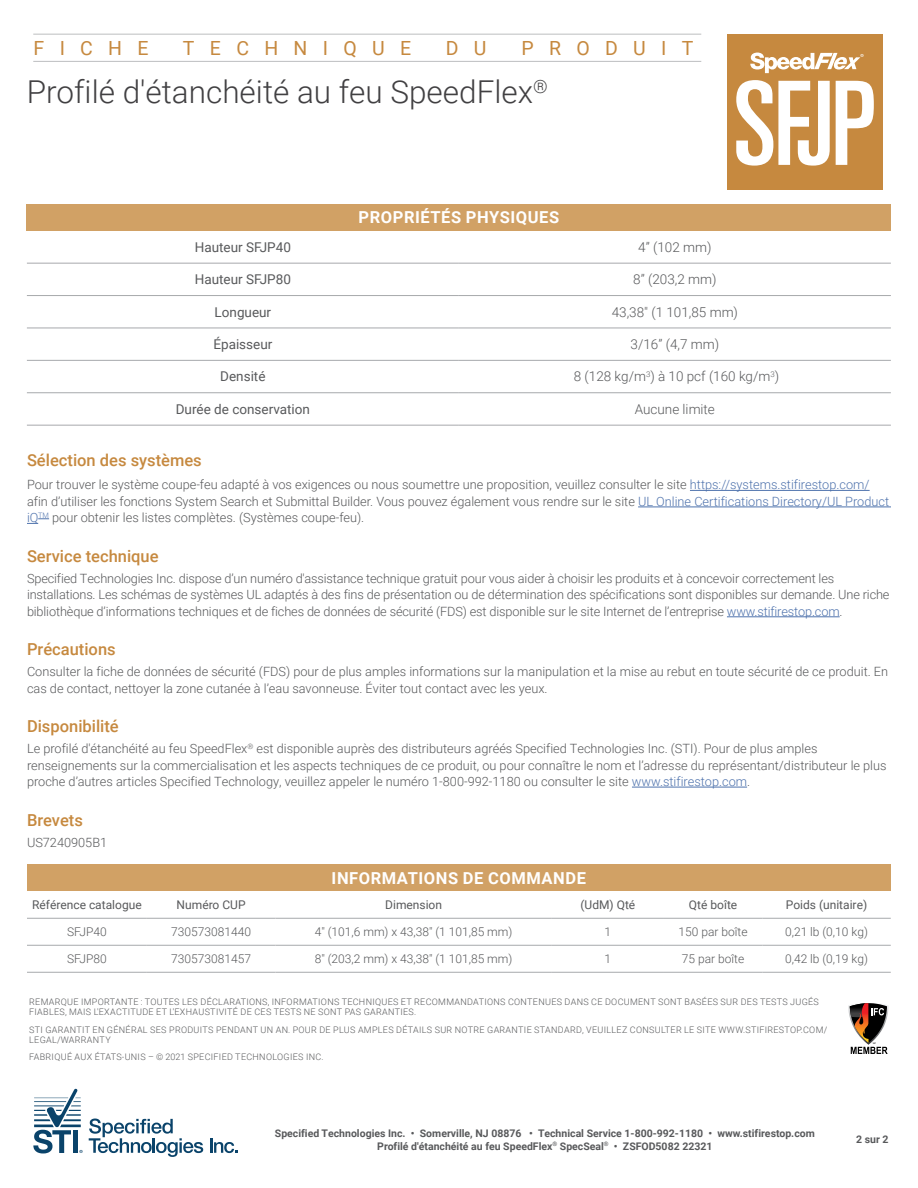
<style>
.page{position:relative;width:918px;height:1188px;background:#fff}
.page>*{position:absolute;margin:0;border:0;box-sizing:border-box;transform-origin:0 0}
.t1{font:300 31.5px "Roboto";color:#414042}
.t2{font:19.5px "Roboto";letter-spacing:.785em;color:#c6893f}
.t3{font:500 16.5px "Roboto";color:#c6893f}
.t4{font:700 16.5px "Roboto";letter-spacing:.035em;color:#fff}
.t5{font:300 13.5px "Roboto";color:#58595b}
.t6{font:13.5px "Roboto";color:#58595b}
.t7{font:300 12.75px/16.5px "Roboto";color:#58595b}
.t8{font:300 12px "Roboto";color:#58595b}
.t9{font:12px "Roboto";color:#58595b}
.t10{font:700 10.5px/12.6px "Roboto";color:#58595b;text-align:center}
.t11{font:300 9px/10.5px "Roboto";letter-spacing:.035em;color:#58595b}
.s1{color:#4f73ad}
</style>
<div class="page">
<hr style="left:33px;top:34px;width:668px;height:1px;background:#bcbec0">
<hr style="left:33px;top:61px;width:668px;height:1px;background:#bcbec0">
<div style="left:727px;top:34px;width:155px;height:155px;background:#c6893f"></div>
<svg style="left:736px;top:80px;width:138px;height:86px"></svg>
<svg style="left:750px;top:52px;width:114px;height:21px"></svg>
<svg style="left:33px;top:1088px;width:50px;height:65px"></svg>
<div style="left:73px;top:1130px;width:5px;height:23px;background:#0a436a"></div>
<svg style="left:89px;top:1119px;width:114px;height:38px"></svg>
<svg style="left:210px;top:1138px;width:28px;height:15px"></svg>
<div style="left:27px;top:864px;width:864px;height:27px;background:#d1a165"></div>
<hr style="left:27px;top:918px;width:120px;height:1px;background:#a7a9ac">
<hr style="left:147px;top:918px;width:128px;height:1px;background:#a7a9ac">
<hr style="left:275px;top:918px;width:277px;height:1px;background:#a7a9ac">
<hr style="left:552px;top:918px;width:112px;height:1px;background:#a7a9ac">
<hr style="left:664px;top:918px;width:98px;height:1px;background:#a7a9ac">
<hr style="left:762px;top:918px;width:129px;height:1px;background:#a7a9ac">
<hr style="left:27px;top:945px;width:120px;height:1px;background:#a7a9ac">
<hr style="left:147px;top:945px;width:128px;height:1px;background:#a7a9ac">
<hr style="left:275px;top:945px;width:277px;height:1px;background:#a7a9ac">
<hr style="left:552px;top:945px;width:112px;height:1px;background:#a7a9ac">
<hr style="left:664px;top:945px;width:98px;height:1px;background:#a7a9ac">
<hr style="left:762px;top:945px;width:129px;height:1px;background:#a7a9ac">
<hr style="left:27px;top:972px;width:120px;height:1px;background:#a7a9ac">
<hr style="left:147px;top:972px;width:128px;height:1px;background:#a7a9ac">
<hr style="left:275px;top:972px;width:277px;height:1px;background:#a7a9ac">
<hr style="left:552px;top:972px;width:112px;height:1px;background:#a7a9ac">
<hr style="left:664px;top:972px;width:98px;height:1px;background:#a7a9ac">
<hr style="left:762px;top:972px;width:129px;height:1px;background:#a7a9ac">
<svg style="left:848px;top:1003px;width:41px;height:51px"></svg>
<div style="left:27px;top:204px;width:864px;height:27px;background:#d1a165"></div>
<hr style="left:27px;top:263px;width:432px;height:1px;background:#a7a9ac">
<hr style="left:459px;top:263px;width:432px;height:1px;background:#a7a9ac">
<hr style="left:27px;top:295px;width:432px;height:1px;background:#a7a9ac">
<hr style="left:459px;top:295px;width:432px;height:1px;background:#a7a9ac">
<hr style="left:27px;top:328px;width:432px;height:1px;background:#a7a9ac">
<hr style="left:459px;top:328px;width:432px;height:1px;background:#a7a9ac">
<hr style="left:27px;top:360px;width:432px;height:1px;background:#a7a9ac">
<hr style="left:459px;top:360px;width:432px;height:1px;background:#a7a9ac">
<hr style="left:27px;top:392px;width:432px;height:1px;background:#a7a9ac">
<hr style="left:459px;top:392px;width:432px;height:1px;background:#a7a9ac">
<hr style="left:27px;top:425px;width:432px;height:1px;background:#a7a9ac">
<hr style="left:459px;top:425px;width:432px;height:1px;background:#a7a9ac">
<hr style="left:690px;top:490px;width:180px;height:1px;background:#4f73ad">
<hr style="left:638px;top:507px;width:253px;height:1px;background:#4f73ad">
<svg style="left:27px;top:519px;width:22px;height:5px"></svg>
<hr style="left:727px;top:616px;width:113px;height:1px;background:#4f73ad">
<hr style="left:632px;top:787px;width:115px;height:1px;background:#4f73ad">
<h2 class="t2" style="left:34px;top:34px;width:116px">FICHE</h2>
<h2 class="t2" style="left:183px;top:34px;width:230px">TECHNIQUE</h2>
<h2 class="t2" style="left:446px;top:34px;width:42px">D U</h2>
<h2 class="t2" style="left:521px;top:34px;width:173px">PRODUIT</h2>
<h1 class="t1" style="left:27px;top:70px;width:522px">Profilé d'étanchéité au feu SpeedFlex<sup>®</sup></h1>
<p class="t4" style="left:359px;top:206px;width:202px">PROPRIÉTÉS PHYSIQUES</p>
<p class="t6" style="left:195px;top:237px;width:98px">Hauteur SFJP40</p>
<p class="t5" style="left:638px;top:237px;width:75px">4” (102 mm)</p>
<p class="t6" style="left:195px;top:270px;width:98px">Hauteur SFJP80</p>
<p class="t5" style="left:633px;top:270px;width:85px">8” (203,2 mm)</p>
<p class="t6" style="left:215px;top:302px;width:58px">Longueur</p>
<p class="t5" style="left:612px;top:302px;width:128px">43,38" (1 101,85 mm)</p>
<p class="t6" style="left:213px;top:335px;width:60px">Épaisseur</p>
<p class="t5" style="left:631px;top:335px;width:90px">3/16” (4,7 mm)</p>
<p class="t6" style="left:220px;top:367px;width:47px">Densité</p>
<p class="t5" style="left:574px;top:367px;width:207px">8 (128 kg/m<sup>3</sup>) à 10 pcf (160 kg/m<sup>3</sup>)</p>
<p class="t6" style="left:176px;top:399px;width:136px">Durée de conservation</p>
<p class="t5" style="left:635px;top:399px;width:82px">Aucune limite</p>
<p class="t3" style="left:27px;top:449px;width:176px">Sélection des systèmes</p>
<p class="t7" style="left:27px;top:476px;width:864px">Pour trouver le système coupe-feu adapté à vos exigences ou nous soumettre une proposition, veuillez consulter le site <span class="s1">https://systems.stifirestop.com/ </span>afin d’utiliser les fonctions System Search et Submittal Builder. Vous pouvez également vous rendre sur le site <span class="s1">UL Online Certifications Directory/UL Product iQ</span><sup>TM</sup> pour obtenir les listes complètes. (Systèmes coupe-feu).</p>
<p class="t3" style="left:27px;top:545px;width:133px">Service technique</p>
<p class="t7" style="left:27px;top:570px;width:864px">Specified Technologies Inc. dispose d’un numéro d'assistance technique gratuit pour vous aider à choisir les produits et à concevoir correctement les installations. Les schémas de systèmes UL adaptés à des fins de présentation ou de détermination des spécifications sont disponibles sur demande. Une riche bibliothèque d’informations techniques et de fiches de données de sécurité (FDS) est disponible sur le site Internet de l’entreprise <span class="s1">www.stifirestop.com</span>.</p>
<p class="t3" style="left:27px;top:638px;width:90px">Précautions</p>
<p class="t7" style="left:27px;top:663px;width:863px">Consulter la fiche de données de sécurité (FDS) pour de plus amples informations sur la manipulation et la mise au rebut en toute sécurité de ce produit. En cas de contact, nettoyer la zone cutanée à l’eau savonneuse. Éviter tout contact avec les yeux.</p>
<p class="t3" style="left:27px;top:715px;width:93px">Disponibilité</p>
<p class="t7" style="left:27px;top:740px;width:861px">Le profilé d'étanchéité au feu SpeedFlex<sup>®</sup> est disponible auprès des distributeurs agréés Specified Technologies Inc. (STI). Pour de plus amples renseignements sur la commercialisation et les aspects techniques de ce produit, ou pour connaître le nom et l’adresse du représentant/distributeur le plus proche d’autres articles Specified Technology, veuillez appeler le numéro 1-800-992-1180 ou consulter le site <span class="s1">www.stifirestop.com</span>.</p>
<p class="t3" style="left:27px;top:808px;width:57px">Brevets</p>
<p class="t7" style="left:27px;top:833px;width:82px">US7240905B1</p>
<p class="t4" style="left:332px;top:866px;width:256px">INFORMATIONS DE COMMANDE</p>
<p class="t9" style="left:32px;top:896px;width:111px">Référence catalogue</p>
<p class="t9" style="left:177px;top:896px;width:70px">Numéro CUP</p>
<p class="t9" style="left:385px;top:896px;width:58px">Dimension</p>
<p class="t9" style="left:581px;top:896px;width:56px">(UdM) Qté</p>
<p class="t9" style="left:689px;top:896px;width:50px">Qté boîte</p>
<p class="t9" style="left:786px;top:896px;width:83px">Poids (unitaire)</p>
<p class="t8" style="left:67px;top:923px;width:41px">SFJP40</p>
<p class="t8" style="left:171px;top:923px;width:81px">730573081440</p>
<p class="t8" style="left:315px;top:923px;width:199px">4" (101,6 mm) x 43,38" (1 101,85 mm)</p>
<p class="t8" style="left:605px;top:923px;width:8px">1</p>
<p class="t8" style="left:679px;top:923px;width:70px">150 par boîte</p>
<p class="t8" style="left:785px;top:923px;width:84px">0,21 lb (0,10 kg)</p>
<p class="t8" style="left:67px;top:950px;width:41px">SFJP80</p>
<p class="t8" style="left:171px;top:950px;width:81px">730573081457</p>
<p class="t8" style="left:315px;top:950px;width:199px">8" (203,2 mm) x 43,38" (1 101,85 mm)</p>
<p class="t8" style="left:605px;top:950px;width:8px">1</p>
<p class="t8" style="left:682px;top:950px;width:64px">75 par boîte</p>
<p class="t8" style="left:785px;top:950px;width:84px">0,42 lb (0,19 kg)</p>
<p class="t11" style="left:29px;top:996px;width:791px">REMARQUE IMPORTANTE : TOUTES LES DÉCLARATIONS, INFORMATIONS TECHNIQUES ET RECOMMANDATIONS CONTENUES DANS CE DOCUMENT SONT BASÉES SUR DES TESTS JUGÉS<br>FIABLES, MAIS L'EXACTITUDE ET L'EXHAUSTIVITÉ DE CES TESTS NE SONT PAS GARANTIES.</p>
<p class="t11" style="left:29px;top:1024px;width:800px">STI GARANTIT EN GÉNÉRAL SES PRODUITS PENDANT UN AN. POUR DE PLUS AMPLES DÉTAILS SUR NOTRE GARANTIE STANDARD, VEUILLEZ CONSULTER LE SITE WWW.STIFIRESTOP.COM/<br>LEGAL/WARRANTY</p>
<p class="t11" style="left:29px;top:1052px;width:296px">FABRIQUÉ AUX ÉTATS-UNIS – © 2021 SPECIFIED TECHNOLOGIES INC.</p>
<p class="t10" style="left:275px;top:1127px;width:541px">Specified Technologies Inc. • Somerville, NJ 08876 • Technical Service 1-800-992-1180 • www.stifirestop.com<br>Profilé d'étanchéité au feu SpeedFlex<sup>®</sup> SpecSeal<sup>®</sup> • ZSFOD5082 22321</p>
<p class="t10" style="left:856px;top:1133px;width:34px">2 sur 2</p>
</div>
